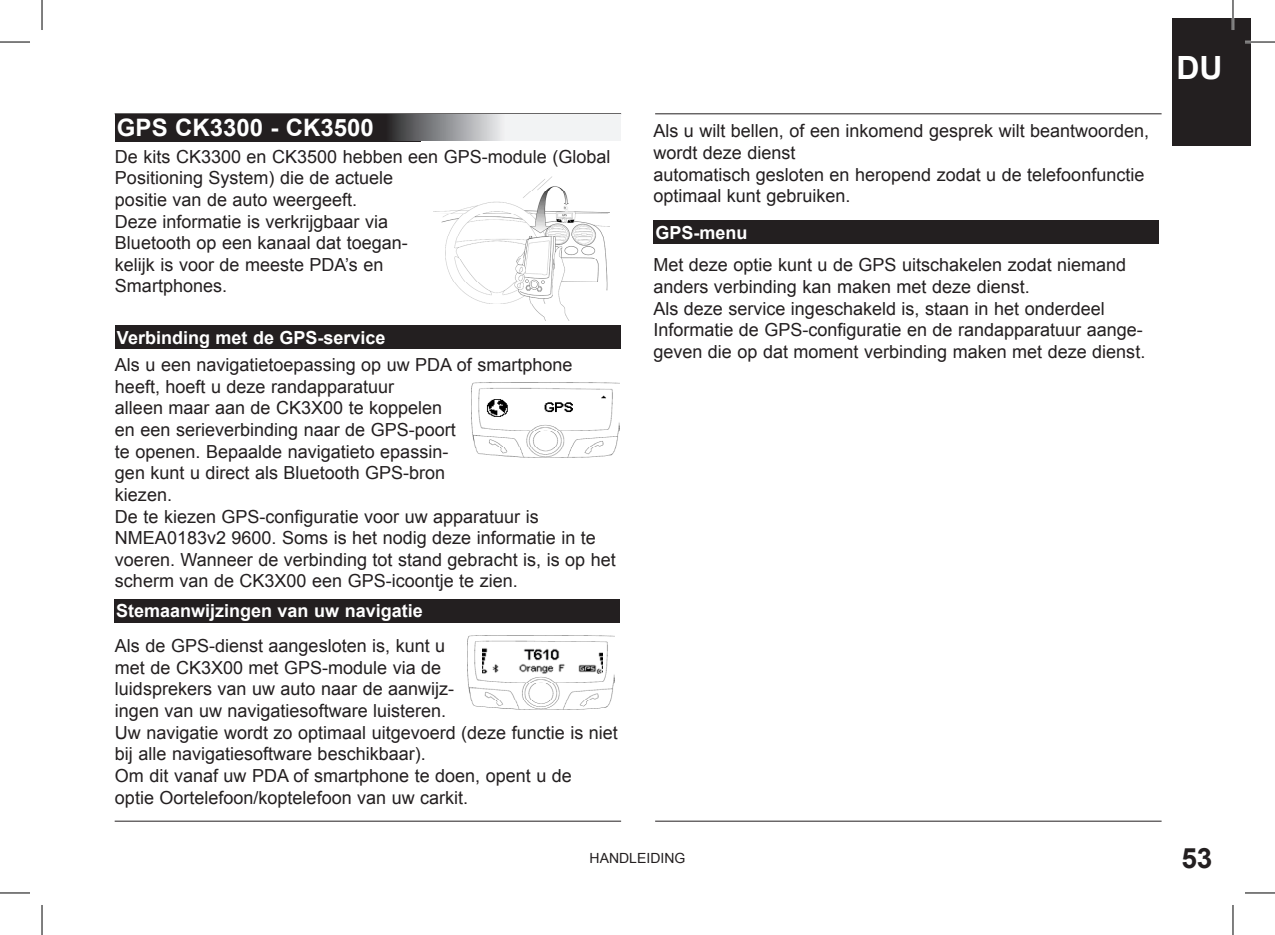
<style>
.page{position:relative;width:1275px;height:935px;background:#fff}
.page>*{position:absolute;margin:0;border:0;box-sizing:border-box;transform-origin:0 0}
.t1{font:700 32px "Arial";color:#fff}
.t2{font:700 28px "Arial";color:#231f20}
.Normal_e{font:700 24px "Arial";color:#fff}
.Normal_e-2{font:18px/21.6px "Arial";color:#231f20}
.Normal_e-3{font:700 18px "Arial";color:#fff}
.t3{font:14px "Arial";color:#231f20}
</style>
<div class="page">
<div style="left:1172px;top:18px;width:79px;height:127px;background:#231f20"></div>
<hr style="left:115px;top:820px;width:506px;height:1px;background:#231f20">
<hr style="left:115px;top:113px;width:506px;height:1px;background:#231f20">
<hr style="left:655px;top:820px;width:506px;height:1px;background:#231f20">
<hr style="left:655px;top:113px;width:506px;height:1px;background:#231f20">
<div style="left:115px;top:114px;width:306px;height:27px;background:#231f20"></div>
<svg style="left:390px;top:114px;width:230px;height:27px"></svg>
<img style="left:467px;top:635px;width:148px;height:74px">
<img style="left:483px;top:648px;width:119px;height:25px">
<img style="left:472px;top:383px;width:147px;height:74px">
<img style="left:487px;top:395px;width:119px;height:26px">
<img style="left:433px;top:176px;width:176px;height:144px">
<div style="left:115px;top:325px;width:505px;height:24px;background:#231f20"></div>
<div style="left:114px;top:599px;width:505px;height:23px;background:#231f20"></div>
<div style="left:653px;top:220px;width:505px;height:24px;background:#231f20"></div>
<hr style="left:1245px;top:41px;width:30px;height:2px;background:#fff">
<hr style="left:1231px;top:0;width:3px;height:30px;background:#fff">
<hr style="left:0;top:42px;width:30px;height:1px;background:#000">
<hr style="left:1245px;top:42px;width:30px;height:1px;background:#000">
<hr style="left:0;top:892px;width:30px;height:1px;background:#000">
<hr style="left:1245px;top:892px;width:30px;height:1px;background:#000">
<hr style="left:42px;top:0;width:1px;height:30px;background:#000">
<hr style="left:42px;top:904px;width:1px;height:30px;background:#000">
<hr style="left:1232px;top:0;width:1px;height:30px;background:#000">
<hr style="left:1232px;top:904px;width:1px;height:30px;background:#000">
<p class="Normal_e" style="left:117px;top:112px;width:258px">GPS CK3300 - CK3500</p>
<p class="Normal_e-2" style="left:115px;top:146px;width:497px">De kits CK3300 en CK3500 hebben een GPS-module (Global</p>
<p class="Normal_e-2" style="left:115px;top:167px;width:280px">Positioning System) die de actuele positie van de auto weergeeft.</p>
<p class="Normal_e-2" style="left:115px;top:210px;width:294px">Deze informatie is verkrijgbaar via<br>Bluetooth op een kanaal dat toegan&shy;kelijk is voor de meeste PDA’s en<br>Smartphones.</p>
<p class="Normal_e-3" style="left:117px;top:325px;width:270px">Verbinding met de GPS-service</p>
<p class="Normal_e-2" style="left:115px;top:354px;width:459px">Als u een navigatietoepassing op uw PDA of smartphone heeft, hoeft u deze randapparatuur</p>
<p class="Normal_e-2" style="left:115px;top:397px;width:342px">alleen maar aan de CK3X00 te koppelen en een serieverbinding naar de GPS-poort te openen. Bepaalde navigatieto epassin&shy;gen kunt u direct als Bluetooth GPS-bron kiezen.</p>
<p class="Normal_e-2" style="left:115px;top:505px;width:502px">De te kiezen GPS-configuratie voor uw apparatuur is NMEA0183v2 9600. Soms is het nodig deze informatie in te voeren. Wanneer de verbinding tot stand gebracht is, is op het scherm van de CK3X00 een GPS-icoontje te zien.</p>
<p class="Normal_e-3" style="left:116px;top:599px;width:308px">Stemaanwijzingen van uw navigatie</p>
<p class="Normal_e-2" style="left:115px;top:635px;width:332px">Als de GPS-dienst aangesloten is, kunt u met de CK3X00 met GPS-module via de</p>
<p class="Normal_e-2" style="left:115px;top:678px;width:504px">luidsprekers van uw auto naar de aanwijz-<br>ingen van uw navigatiesoftware luisteren.<br>Uw navigatie wordt zo optimaal uitgevoerd (deze functie is niet bij alle navigatiesoftware beschikbaar).</p>
<p class="Normal_e-2" style="left:115px;top:764px;width:458px">Om dit vanaf uw PDA of smartphone te doen, opent u de</p>
<p class="Normal_e-2" style="left:115px;top:786px;width:355px">optie Oortelefoon/koptelefoon van uw carkit.</p>
<p class="Normal_e-2" style="left:653px;top:120px;width:497px">Als u wilt bellen, of een inkomend gesprek wilt beantwoorden, wordt deze dienst</p>
<p class="Normal_e-2" style="left:653px;top:164px;width:492px">automatisch gesloten en heropend zodat u de telefoonfunctie optimaal kunt gebruiken.</p>
<p class="Normal_e-3" style="left:655px;top:220px;width:94px">GPS-menu</p>
<p class="Normal_e-2" style="left:653px;top:254px;width:474px">Met deze optie kunt u de GPS uitschakelen zodat niemand anders verbinding kan maken met deze dienst.</p>
<p class="Normal_e-2" style="left:653px;top:298px;width:493px">Als deze service ingeschakeld is, staan in het onderdeel<br>Informatie de GPS-configuratie en de randapparatuur aange&shy;geven die op dat moment verbinding maken met deze dienst.</p>
<h1 class="t1" style="left:1176px;top:47px;width:48px">DU</h1>
<p class="t3" style="left:589px;top:848px;width:97px">HANDLEIDING</p>
<h2 class="t2" style="left:1181px;top:839px;width:33px">53</h2>
</div>
